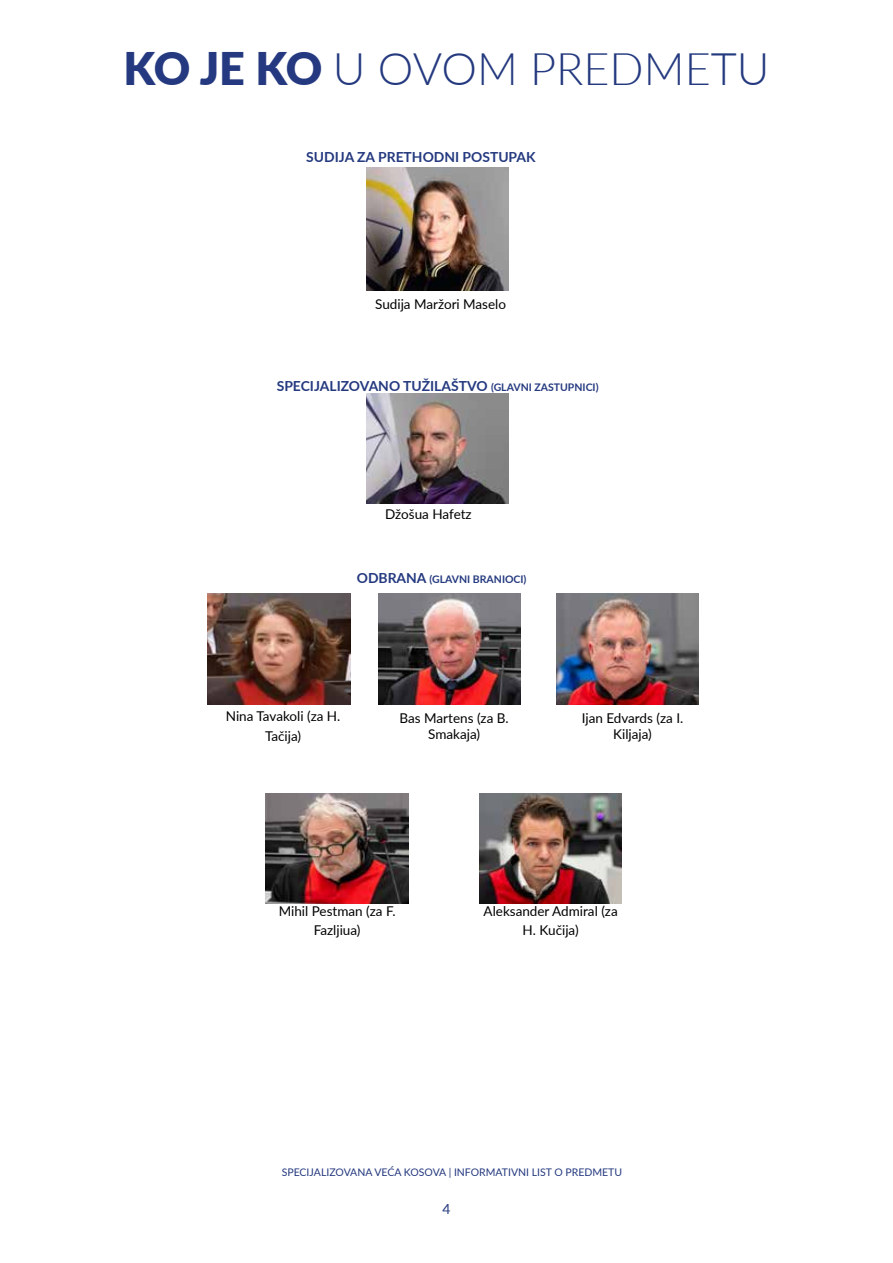
<style>
.page{position:relative;width:893px;height:1263px;background:#fff}
.page>*{position:absolute;margin:0;border:0;box-sizing:border-box;transform-origin:0 0}
.t1{font:300 45px "Lato";color:#24397f}
.t2{font:700 13.8px "Lato";color:#24397f}
.t3{font:13.8px "Lato";color:#24397f}
.t4{font:13.5px/19.2px "Lato";color:#000;text-align:center}
.t5{font:10.5px "Lato";color:#24397f}
.t6{font:700 10.5px "Lato";color:#24397f}
.s1{font-weight:900}
.s2{font-size:10.5px}
.s3{font-size:13.8px}
</style>
<div class="page">
<img style="left:208px;top:594px;width:142px;height:110px">
<img style="left:378px;top:594px;width:143px;height:110px">
<img style="left:556px;top:594px;width:143px;height:110px">
<img style="left:366px;top:167px;width:143px;height:123px">
<img style="left:366px;top:394px;width:143px;height:109px">
<img style="left:479px;top:793px;width:143px;height:111px">
<img style="left:266px;top:793px;width:142px;height:111px">
<h1 class="t1" style="left:124px;top:38px;width:647px"><span class="s1">KO JE KO</span> U OVOM PREDMETU</h1>
<p class="t2" style="left:306px;top:146px;width:231px">SUDIJA ZA PRETHODNI POSTUPAK</p>
<p class="t4" style="left:375px;top:294px;width:132px">Sudija Maržori Maselo</p>
<p class="t2" style="left:277px;top:376px;width:323px">SPECIJALIZOVANO TUŽILAŠTVO <span class="s2">(GLAVNI ZASTUPNICI)</span></p>
<p class="t4" style="left:385px;top:504px;width:88px">Džošua Hafetz</p>
<p class="t6" style="left:357px;top:571px;width:171px"><span class="s3">ODBRANA</span> (GLAVNI BRANIOCI)</p>
<p class="t4" style="left:226px;top:706px;width:116px">Nina Tavakoli (za H.<br>Tačija)</p>
<p class="t4" style="left:400px;top:709px;width:111px;line-height:16.2px">Bas Martens (za B.<br>Smakaja)</p>
<p class="t4" style="left:582px;top:709px;width:103px;line-height:16.2px">Ijan Edvards (za I.<br>Kiljaja)</p>
<p class="t4" style="left:279px;top:901px;width:118px">Mihil Pestman (za F.<br>Fazljiua)</p>
<p class="t4" style="left:484px;top:901px;width:136px">Aleksander Admiral (za<br>H. Kučija)</p>
<p class="t5" style="left:282px;top:1164px;width:342px">SPECIJALIZOVANA VEĆA KOSOVA | INFORMATIVNI LIST O PREDMETU</p>
<p class="t3" style="left:442px;top:1199px;width:10px">4</p>
</div>
